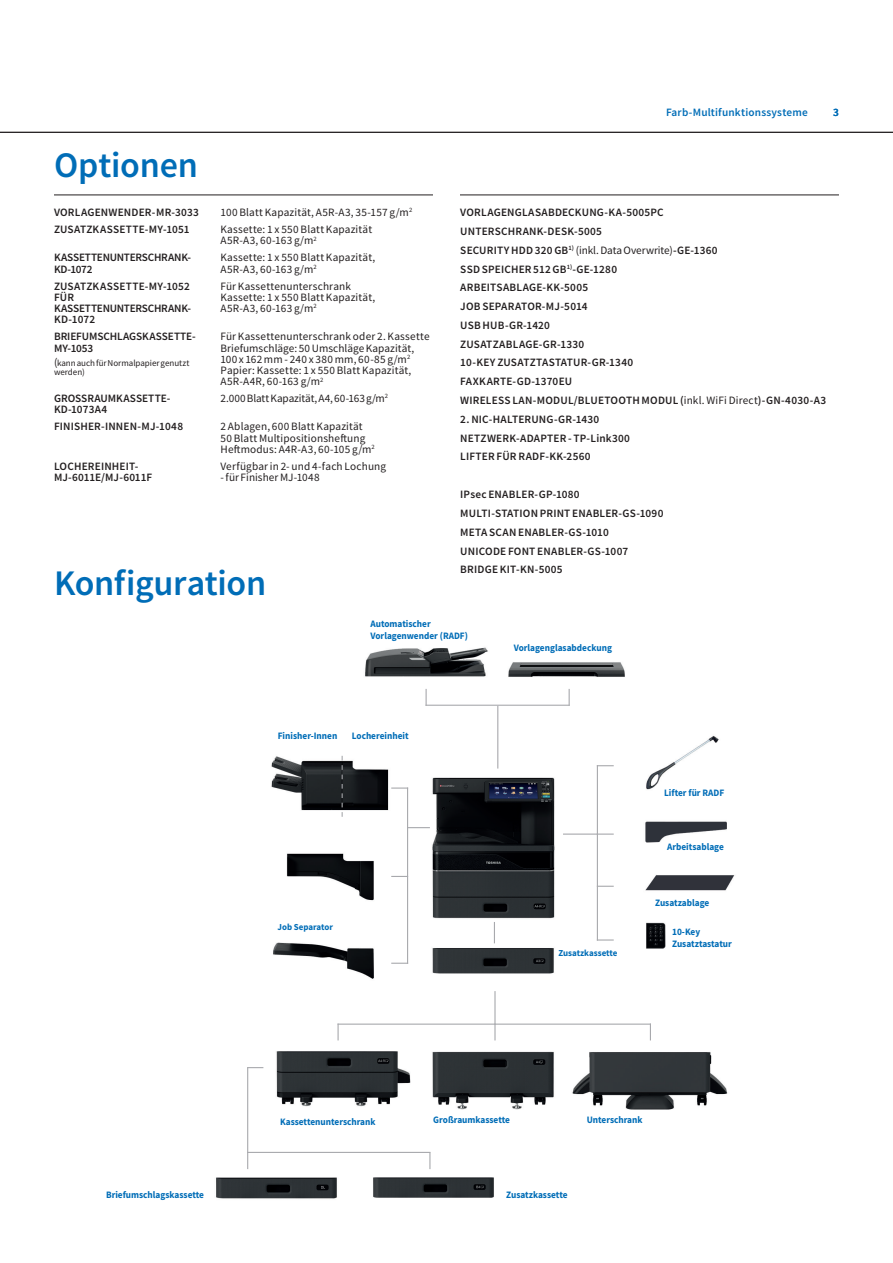
<style>
.page{position:relative;width:893px;height:1263px;background:#fff}
.page>*{position:absolute;margin:0;border:0;box-sizing:border-box;transform-origin:0 0}
.Headline_24pt{font:500 36px "Toshiba Sans";letter-spacing:-.005em;color:#006db7}
.Table_category_7_5pt{font:500 11.25px/11.2px "Toshiba Sans";letter-spacing:.015em;color:#231f20}
.Table_description_7{font:11.25px/11.2px "Toshiba Sans";letter-spacing:.015em;color:#231f20}
.Table_description_7-2{font:11.25px "Toshiba Sans";letter-spacing:-.01em;color:#231f20}
.Table_category_7_5pt-2{font:500 11.25px/11.2px "Toshiba Sans";letter-spacing:-.005em;color:#231f20}
.Table_category_7_5pt-3{font:500 11.25px/11.2px "Toshiba Sans";letter-spacing:-.025em;color:#231f20}
.Page_title_7_5pt{font:500 11.25px "Toshiba Sans";letter-spacing:.015em;color:#006db7}
.t1{font:700 9.9px "Toshiba Sans";color:#006db7;scale:.95 1}
.t2{font:700 9.15px "Toshiba Sans";color:#006db7}
.Table_category_7_5pt-4{font:9px/9px "Toshiba Sans";letter-spacing:-.005em;color:#231f20}
.s1{font-size:11.25px}
.s2{font-weight:400}
</style>
<div class="page">
<hr style="left:0;top:132px;width:893px;height:1px;background:#231f20">
<hr style="left:54px;top:195px;width:379px;height:1px;background:#231f20">
<hr style="left:460px;top:195px;width:379px;height:1px;background:#231f20">
<img style="left:216px;top:647px;width:519px;height:552px">
<svg style="left:391px;top:963px;width:16px;height:1px"></svg>
<svg style="left:391px;top:787px;width:16px;height:2px"></svg>
<svg style="left:408px;top:827px;width:22px;height:1px"></svg>
<svg style="left:391px;top:876px;width:16px;height:1px"></svg>
<hr style="left:407px;top:787px;width:1px;height:177px;background:#a8a9ad">
<svg style="left:598px;top:765px;width:16px;height:1px"></svg>
<hr style="left:563px;top:833px;width:34px;height:2px;background:#a8a9ad">
<svg style="left:598px;top:833px;width:16px;height:2px"></svg>
<svg style="left:598px;top:886px;width:16px;height:1px"></svg>
<svg style="left:598px;top:939px;width:16px;height:1px"></svg>
<hr style="left:597px;top:765px;width:1px;height:175px;background:#a8a9ad">
<svg style="left:342px;top:756px;width:1px;height:61px"></svg>
<svg style="left:494px;top:922px;width:1px;height:21px"></svg>
<svg style="left:426px;top:689px;width:1px;height:16px"></svg>
<svg style="left:569px;top:689px;width:1px;height:16px"></svg>
<hr style="left:426px;top:705px;width:144px;height:1px;background:#a8a9ad">
<hr style="left:497px;top:706px;width:1px;height:62px;background:#a8a9ad">
<hr style="left:494px;top:991px;width:2px;height:34px;background:#a8a9ad">
<svg style="left:494px;top:1025px;width:2px;height:15px"></svg>
<svg style="left:337px;top:1025px;width:2px;height:15px"></svg>
<svg style="left:650px;top:1025px;width:1px;height:15px"></svg>
<hr style="left:337px;top:1023px;width:314px;height:2px;background:#a8a9ad">
<svg style="left:429px;top:1153px;width:1px;height:16px"></svg>
<hr style="left:247px;top:1152px;width:183px;height:1px;background:#a8a9ad">
<hr style="left:247px;top:1067px;width:1px;height:102px;background:#a8a9ad">
<svg style="left:248px;top:1067px;width:15px;height:1px"></svg>
<p class="Headline_24pt" style="left:54px;top:141px;width:146px">Optionen</p>
<p class="Table_category_7_5pt" style="left:54px;top:207px;width:146px">VORLAGENWENDER- MR-3033</p>
<p class="Table_description_7" style="left:221px;top:207px;width:193px">100 Blatt Kapazität, A5R-A3, 35-157 g/m<sup>2</sup></p>
<p class="Table_category_7_5pt" style="left:54px;top:224px;width:137px">ZUSATZKASSETTE-MY-1051</p>
<p class="Table_description_7" style="left:221px;top:224px;width:153px">Kassette: 1 x 550 Blatt Kapazität<br>A5R-A3, 60-163 g/m<sup>2</sup></p>
<p class="Table_category_7_5pt-3" style="left:54px;top:252px;width:139px">KASSETTENUNTERSCHRANK-<br>KD-1072</p>
<p class="Table_description_7" style="left:221px;top:252px;width:156px">Kassette: 1 x 550 Blatt Kapazität,<br>A5R-A3, 60-163 g/m<sup>2</sup></p>
<p class="Table_category_7_5pt" style="left:54px;top:280px;width:139px">ZUSATZKASSETTE-MY-1052<br>FÜR<br>KASSETTENUNTERSCHRANK-<br>KD-1072</p>
<p class="Table_description_7" style="left:221px;top:280px;width:156px">Für Kassettenunterschrank<br>Kassette: 1 x 550 Blatt Kapazität,<br>A5R-A3, 60-163 g/m<sup>2</sup></p>
<p class="Table_category_7_5pt-2" style="left:54px;top:331px;width:143px">BRIEFUMSCHLAGSKASSETTE-<br>MY-1053</p>
<p class="Table_category_7_5pt-4" style="left:54px;top:358px;width:137px"><span class="s1">(</span>kann auch für Normalpapier genutzt werden)</p>
<p class="Table_description_7" style="left:221px;top:331px;width:211px">Für Kassettenunterschrank oder 2. Kassette Briefumschläge: 50 Umschläge Kapazität, 100 x 162 mm - 240 x 380 mm, 60-85 g/m<sup>2<br></sup>Papier: Kassette: 1 x 550 Blatt Kapazität, A5R-A4R, 60-163 g/m<sup>2</sup></p>
<p class="Table_category_7_5pt" style="left:54px;top:393px;width:118px">GROSSRAUMKASSETTE-<br>KD-1073A4</p>
<p class="Table_description_7-2" style="left:221px;top:391px;width:169px">2.000 Blatt Kapazität, A4, 60-163 g/m<sup>2</sup></p>
<p class="Table_category_7_5pt" style="left:54px;top:421px;width:131px">FINISHER-INNEN-MJ-1048</p>
<p class="Table_description_7" style="left:221px;top:421px;width:156px">2 Ablagen, 600 Blatt Kapazität<br>50 Blatt Multipositionsheftung<br>Heftmodus: A4R-A3, 60-105 g/m<sup>2</sup></p>
<p class="Table_category_7_5pt" style="left:54px;top:460px;width:100px">LOCHEREINHEIT-<br>MJ-6011E/MJ-6011F</p>
<p class="Table_description_7" style="left:221px;top:460px;width:167px">Verfügbar in 2- und 4-fach Lochung</p>
<p class="Table_description_7" style="left:221px;top:472px;width:101px">- für Finisher MJ-1048</p>
<p class="Headline_24pt" style="left:54px;top:559px;width:214px">Konfiguration</p>
<p class="Page_title_7_5pt" style="left:666px;top:105px;width:143px">Farb-Multifunktionssysteme</p>
<p class="Page_title_7_5pt" style="left:833px;top:105px;width:7px">3</p>
<p class="Table_category_7_5pt" style="left:460px;top:207px;width:205px">VORLAGENGLASABDECKUNG-KA-5005PC</p>
<p class="Table_category_7_5pt" style="left:460px;top:225px;width:143px">UNTERSCHRANK-DESK-5005</p>
<p class="Table_category_7_5pt" style="left:460px;top:244px;width:259px">SECURITY HDD 320 GB<sup>1)</sup> <span class="s2">(inkl. Data Overwrite)</span>-GE-1360</p>
<p class="Table_category_7_5pt" style="left:460px;top:263px;width:158px">SSD SPEICHER 512 GB<sup>1)</sup>-GE-1280</p>
<p class="Table_category_7_5pt" style="left:460px;top:282px;width:129px">ARBEITSABLAGE-KK-5005</p>
<p class="Table_category_7_5pt" style="left:460px;top:301px;width:129px">JOB SEPARATOR-MJ-5014</p>
<p class="Table_category_7_5pt" style="left:460px;top:319px;width:91px">USB HUB-GR-1420</p>
<p class="Table_category_7_5pt" style="left:460px;top:338px;width:126px">ZUSATZABLAGE-GR-1330</p>
<p class="Table_category_7_5pt" style="left:460px;top:357px;width:174px">10-KEY ZUSATZTASTATUR-GR-1340</p>
<p class="Table_category_7_5pt" style="left:460px;top:376px;width:113px">FAXKARTE-GD-1370EU</p>
<p class="Table_category_7_5pt" style="left:460px;top:395px;width:367px">WIRELESS LAN-MODUL/BLUETOOTH MODUL (<span class="s2">inkl. WiFi Direct</span>)-GN-4030-A3</p>
<p class="Table_category_7_5pt" style="left:460px;top:413px;width:140px">2. NIC-HALTERUNG-GR-1430</p>
<p class="Table_category_7_5pt" style="left:460px;top:432px;width:171px">NETZWERK-ADAPTER - TP-Link300</p>
<p class="Table_category_7_5pt" style="left:460px;top:451px;width:132px">LIFTER FÜR RADF-KK-2560</p>
<p class="Table_category_7_5pt" style="left:460px;top:489px;width:121px">IPsec ENABLER-GP-1080</p>
<p class="Table_category_7_5pt" style="left:460px;top:507px;width:205px">MULTI-STATION PRINT ENABLER-GS-1090</p>
<p class="Table_category_7_5pt" style="left:460px;top:526px;width:150px">META SCAN ENABLER-GS-1010</p>
<p class="Table_category_7_5pt" style="left:460px;top:545px;width:170px">UNICODE FONT ENABLER-GS-1007</p>
<p class="Table_category_7_5pt" style="left:460px;top:564px;width:104px">BRIDGE KIT-KN-5005</p>
<p class="t1" style="left:370px;top:617px;width:65px">Automatischer</p>
<p class="t1" style="left:370px;top:629px;width:104px">Vorlagenwender (RADF)</p>
<p class="t1" style="left:278px;top:729px;width:64px">Finisher-Innen</p>
<p class="t1" style="left:352px;top:729px;width:61px">Lochereinheit</p>
<p class="t2" style="left:277px;top:920px;width:57px">Job Separator</p>
<p class="t1" style="left:514px;top:641px;width:105px">Vorlagenglasabdeckung</p>
<p class="t2" style="left:558px;top:947px;width:60px">Zusatzkassette</p>
<p class="t1" style="left:664px;top:786px;width:65px">Lifter für RADF</p>
<p class="t1" style="left:667px;top:840px;width:61px">Arbeitsablage</p>
<p class="t1" style="left:655px;top:896px;width:59px">Zusatzablage</p>
<p class="t1" style="left:672px;top:925px;width:31px">10-Key</p>
<p class="t1" style="left:672px;top:937px;width:64px">Zusatztastatur</p>
<p class="t1" style="left:280px;top:1115px;width:102px">Kassettenunterschrank</p>
<p class="t1" style="left:433px;top:1113px;width:82px">Großraumkassette</p>
<p class="t1" style="left:587px;top:1113px;width:60px">Unterschrank</p>
<p class="t1" style="left:106px;top:1188px;width:105px">Briefumschlagskassette</p>
<p class="t1" style="left:506px;top:1188px;width:66px">Zusatzkassette</p>
</div>
